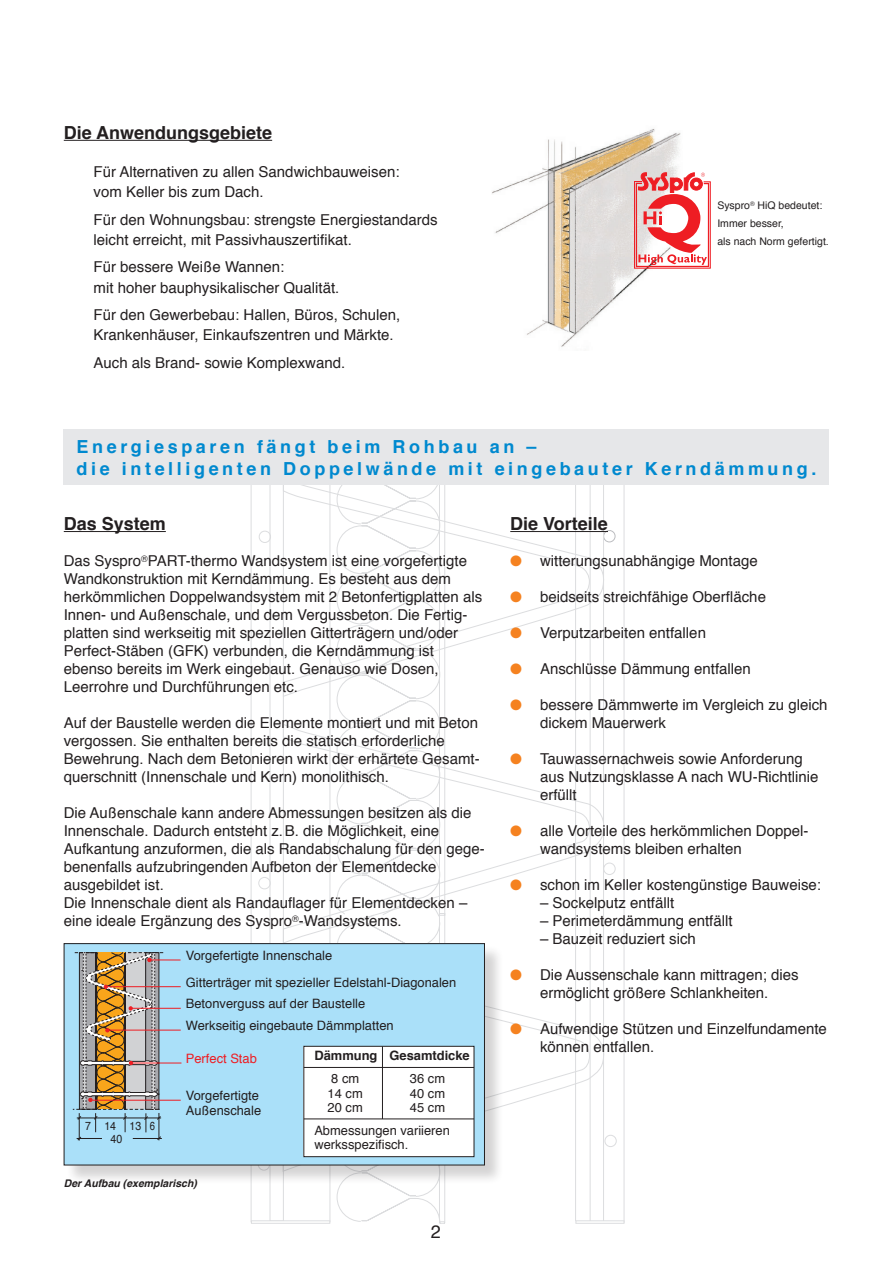
<style>
.page{position:relative;width:893px;height:1263px;background:#fff}
.page>*{position:absolute;margin:0;border:0;box-sizing:border-box;transform-origin:0 0}
.t1{font:700 18px/21.6px "Helvetica";letter-spacing:.2em;color:#0089cf}
.t2{font:700 18px "Helvetica";color:#231f20}
.t3{font:18px "Helvetica";color:#231f20}
.t4{font:15px/18px "Helvetica";color:#231f20}
.t5{font:12.9px/14.9px "Helvetica";color:#231f20}
.t6{font:700 12.9px "Helvetica";color:#231f20}
.t7{font:12.9px "Helvetica";color:#ee1d23}
.t8{font:11.7px/12.8px "Helvetica";color:#231f20;scale:.9 1}
.t9{font:10.5px/18px "Helvetica";color:#231f20}
.t10{font:italic 700 10.5px "Helvetica";color:#231f20}
.s1{color:#f58220}
</style>
<div class="page">
<svg style="left:251px;top:485px;width:19px;height:735px"></svg>
<div style="left:259px;top:531px;width:12px;height:12px;border:1px solid #dcdddf;border-radius:50%"></div>
<svg style="left:605px;top:485px;width:19px;height:735px"></svg>
<div style="left:603px;top:530px;width:12px;height:12px;border:1px solid #bcbdc0;border-radius:50%"></div>
<svg style="left:270px;top:485px;width:334px;height:738px"></svg>
<svg style="left:485px;top:943px;width:120px;height:229px"></svg>
<div style="left:251px;top:1220px;width:79px;height:3px;border:1px solid #dcdddf"></div>
<div style="left:576px;top:1220px;width:48px;height:3px;border:1px solid #dcdddf"></div>
<svg style="left:440px;top:1221px;width:5px;height:3px"></svg>
<svg style="left:283px;top:485px;width:322px;height:458px"></svg>
<img style="left:492px;top:129px;width:219px;height:218px">
<svg style="left:634px;top:172px;width:76px;height:96px"></svg>
<hr style="left:64px;top:140px;width:208px;height:1px;background:#231f20">
<hr style="left:64px;top:531px;width:102px;height:1px;background:#231f20">
<div style="left:65px;top:945px;width:439px;height:240px;background:#231f20;opacity:.2"></div>
<div style="left:64px;top:944px;width:420px;height:221px;background:#aae0f9"></div>
<hr style="left:149px;top:960px;width:32px;height:1px;background:#ee1d23">
<hr style="left:92px;top:1100px;width:89px;height:1px;background:#ee1d23">
<hr style="left:131px;top:1008px;width:50px;height:1px;background:#ee1d23">
<hr style="left:106px;top:1030px;width:75px;height:1px;background:#ee1d23">
<hr style="left:106px;top:986px;width:75px;height:1px;background:#ee1d23">
<svg style="left:73px;top:952px;width:90px;height:188px"></svg>
<hr style="left:132px;top:1063px;width:49px;height:1px;background:#ee1d23">
<div style="left:304px;top:1046px;width:170px;height:111px;background:#fff"></div>
<div style="left:303px;top:1046px;width:171px;height:111px;border:1px solid #231f20"></div>
<hr style="left:304px;top:1067px;width:170px;height:1px;background:#231f20">
<hr style="left:304px;top:1118px;width:170px;height:1px;background:#231f20">
<hr style="left:382px;top:1046px;width:1px;height:73px;background:#231f20">
<div style="left:64px;top:943px;width:421px;height:222px;border:1px solid #231f20"></div>
<hr style="left:510px;top:531px;width:98px;height:1px;background:#231f20">
<div style="left:64px;top:429px;width:765px;height:56px;background:#e6e7e9"></div>
<p class="t2" style="left:64px;top:118px;width:210px">Die Anwendungsgebiete</p>
<p class="t4" style="left:94px;top:162px;width:307px;line-height:20.1px">Für Alternativen zu allen Sandwichbauweisen: vom Keller bis zum Dach.</p>
<p class="t4" style="left:94px;top:210px;width:346px;line-height:20.1px">Für den Wohnungsbau: strengste Energiestandards leicht erreicht, mit Passivhauszertifikat.</p>
<p class="t4" style="left:94px;top:258px;width:247px;line-height:20.1px">Für bessere Weiße Wannen:<br>mit hoher bauphysikalischer Qualität.</p>
<p class="t4" style="left:94px;top:305px;width:308px;line-height:20.1px">Für den Gewerbebau: Hallen, Büros, Schulen,<br>Krankenhäuser, Einkaufszentren und Märkte.</p>
<p class="t4" style="left:94px;top:354px;width:253px">Auch als Brand- sowie Komplexwand.</p>
<p class="t9" style="left:717px;top:196px;width:113px">Syspro<sup>®</sup> HiQ bedeutet:<br>Immer besser,<br>als nach Norm gefertigt.</p>
<p class="t1" style="left:77px;top:436px;width:741px">Energiesparen fängt beim Rohbau an –<br>die intelligenten Doppelwände mit eingebauter Kerndämmung.</p>
<p class="t2" style="left:64px;top:509px;width:104px">Das System</p>
<p class="t4" style="left:64px;top:552px;width:420px">Das Syspro<sup>®</sup>PART-thermo Wandsystem ist eine vorgefertigte Wandkonstruktion mit Kerndämmung. Es besteht aus dem herkömmlichen Doppelwandsystem mit 2 Betonfertigplatten als Innen- und Außenschale, und dem Vergussbeton. Die Fertig&shy;platten sind werkseitig mit speziellen Gitterträgern und/oder Perfect-Stäben (GFK) verbunden, die Kerndämmung ist ebenso bereits im Werk eingebaut. Genauso wie Dosen, Leerrohre und Durchführungen etc.</p>
<p class="t4" style="left:64px;top:714px;width:418px">Auf der Baustelle werden die Elemente montiert und mit Beton vergossen. Sie enthalten bereits die statisch erforderliche Bewehrung. Nach dem Betonieren wirkt der erhärtete Gesamt&shy;querschnitt (Innenschale und Kern) monolithisch.</p>
<p class="t4" style="left:64px;top:804px;width:422px">Die Außenschale kann andere Abmessungen besitzen als die Innenschale. Dadurch entsteht z.B. die Möglichkeit, eine Aufkantung anzuformen, die als Randabschalung für den gege&shy;benenfalls aufzubringenden Aufbeton der Elementdecke ausgebildet ist.<br>Die Innenschale dient als Randauflager für Elementdecken – eine ideale Ergänzung des Syspro<sup>®</sup>-Wandsystems.</p>
<p class="t8" style="left:110px;top:1120px;width:15px;text-indent:-25px">7 14<br>40</p>
<p class="t8" style="left:129px;top:1120px;width:30px">13 6</p>
<p class="t5" style="left:186px;top:948px;width:148px">Vorgefertigte Innenschale</p>
<p class="t5" style="left:186px;top:997px;width:181px">Betonverguss auf der Baustelle</p>
<p class="t5" style="left:186px;top:975px;width:272px">Gitterträger mit spezieller Edelstahl-Diagonalen</p>
<p class="t5" style="left:186px;top:1018px;width:209px">Werkseitig eingebaute Dämmplatten</p>
<p class="t7" style="left:186px;top:1049px;width:73px">Perfect Stab</p>
<p class="t5" style="left:186px;top:1089px;width:77px">Vorgefertigte<br>Außenschale</p>
<p class="t6" style="left:314px;top:1045px;width:157px">Dämmung Gesamtdicke</p>
<p class="t5" style="left:331px;top:1071px;width:29px">8 cm</p>
<p class="t5" style="left:410px;top:1071px;width:37px">36 cm</p>
<p class="t5" style="left:328px;top:1086px;width:37px">14 cm</p>
<p class="t5" style="left:410px;top:1086px;width:37px">40 cm</p>
<p class="t5" style="left:328px;top:1101px;width:37px">20 cm</p>
<p class="t5" style="left:314px;top:1097px;width:137px;line-height:22.4px;text-indent:96px">45 cm<br>Abmessungen variieren</p>
<p class="t5" style="left:314px;top:1137px;width:95px">werksspezifisch.</p>
<p class="t10" style="left:64px;top:1174px;width:135px">Der Aufbau (exemplarisch)</p>
<p class="t3" style="left:431px;top:1218px;width:12px">2</p>
<p class="t2" style="left:510px;top:509px;width:99px">Die Vorteile</p>
<p class="t4" style="left:510px;top:552px;width:249px"><span class="s1">●</span> witterungsunabhängige Montage</p>
<p class="t4" style="left:510px;top:588px;width:257px"><span class="s1">●</span> beidseits streichfähige Oberfläche</p>
<p class="t4" style="left:510px;top:624px;width:197px"><span class="s1">●</span> Verputzarbeiten entfallen</p>
<p class="t4" style="left:510px;top:660px;width:242px"><span class="s1">●</span> Anschlüsse Dämmung entfallen</p>
<p class="t4" style="left:540px;top:696px;width:289px;text-indent:-30px"><span class="s1">●</span> bessere Dämmwerte im Vergleich zu gleich dickem Mauerwerk</p>
<p class="t4" style="left:540px;top:750px;width:280px;text-indent:-30px"><span class="s1">●</span> Tauwassernachweis sowie Anforderung aus Nutzungsklasse A nach WU-Richtlinie erfüllt</p>
<p class="t4" style="left:540px;top:822px;width:270px;text-indent:-30px"><span class="s1">●</span> alle Vorteile des herkömmlichen Doppel&shy;wandsystems bleiben erhalten</p>
<p class="t4" style="left:510px;top:876px;width:312px"><span class="s1">●</span> schon im Keller kostengünstige Bauweise:</p>
<p class="t4" style="left:540px;top:894px;width:136px">– Sockelputz entfällt</p>
<p class="t4" style="left:540px;top:912px;width:194px">– Perimeterdämmung entfällt</p>
<p class="t4" style="left:540px;top:930px;width:157px">– Bauzeit reduziert sich</p>
<p class="t4" style="left:510px;top:966px;width:290px;text-align:center"><span class="s1">●</span> Die Aussenschale kann mittragen; dies ermöglicht größere Schlankheiten.</p>
<p class="t4" style="left:540px;top:1020px;width:288px;text-indent:-30px"><span class="s1">●</span> Aufwendige Stützen und Einzelfundamente können entfallen.</p>
</div>
